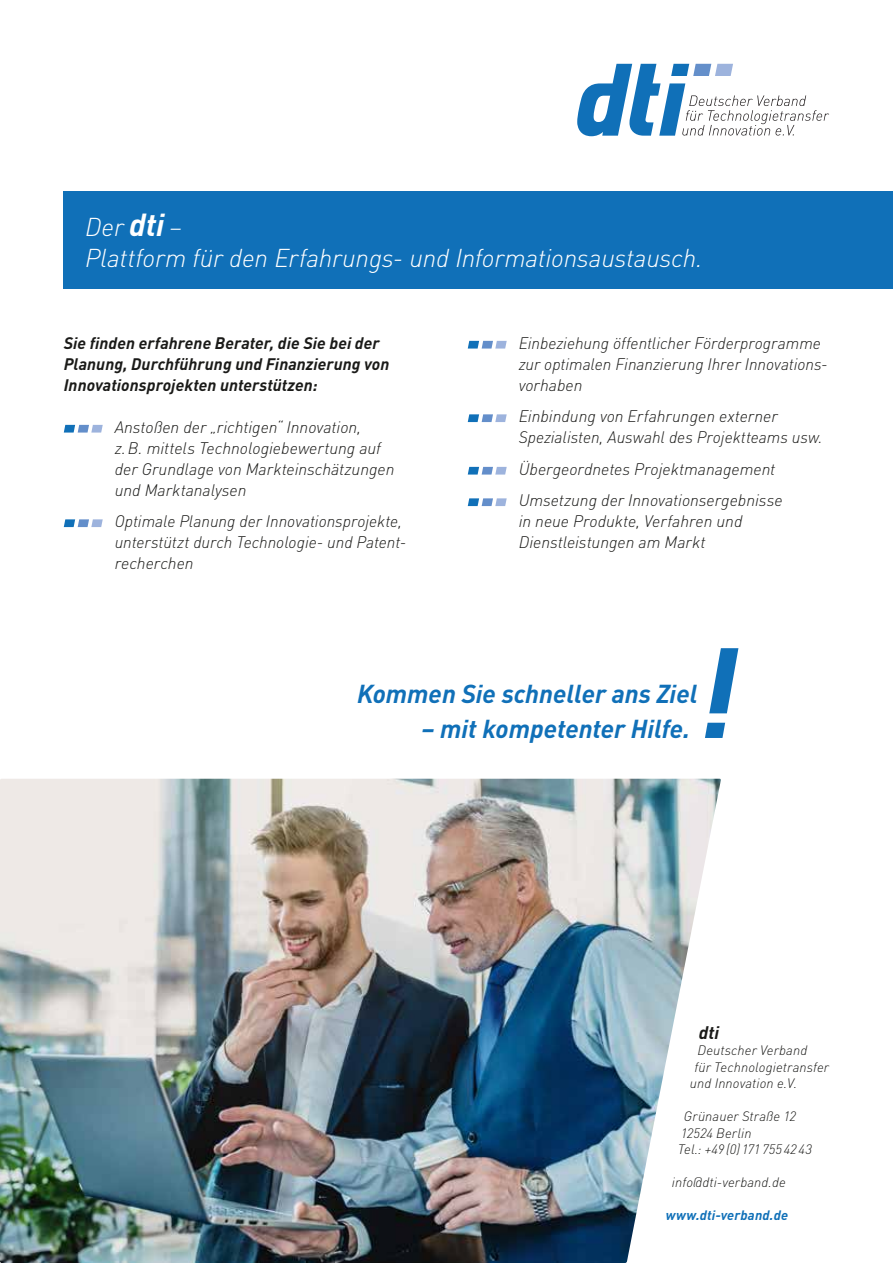
<style>
.page{position:relative;width:893px;height:1263px;background:#fff}
.page>*{position:absolute;margin:0;border:0;box-sizing:border-box;transform-origin:0 0}
.t1{font:italic 700 25.65px "DIN Pro";letter-spacing:-.005em;color:#1070b8}
.t2{font:italic 300 25.5px/31.5px "DIN Pro";letter-spacing:-.01em;color:#fff}
.t3{font:italic 700 18px "DIN Pro";color:#1a1a18}
.t4{font:italic 300 16.5px/21px "DIN Pro";color:#1a1a18}
.t5{font:italic 700 16.5px/21px "DIN Pro";letter-spacing:.005em;color:#1a1a18}
.t6{font:italic 300 13.5px/16.5px "DIN Pro";letter-spacing:.01em;color:#1a1a18}
.t7{font:italic 700 13.5px "DIN Pro";letter-spacing:.015em;color:#1070b8}
.s1{font-weight:700;font-size:31.5px}
</style>
<div class="page">
<svg style="left:705px;top:723px;width:20px;height:15px"></svg>
<svg style="left:709px;top:648px;width:29px;height:65px"></svg>
<svg style="left:64px;top:425px;width:39px;height:8px"></svg>
<svg style="left:64px;top:519px;width:39px;height:8px"></svg>
<div style="left:64px;top:191px;width:829px;height:98px;background:#1070b8"></div>
<img style="left:0;top:779px;width:721px;height:484px">
<svg style="left:468px;top:341px;width:39px;height:8px"></svg>
<svg style="left:468px;top:414px;width:39px;height:8px"></svg>
<svg style="left:468px;top:467px;width:39px;height:8px"></svg>
<svg style="left:468px;top:498px;width:39px;height:8px"></svg>
<svg style="left:577px;top:64px;width:252px;height:72px"></svg>
<h2 class="t2" style="left:85px;top:209px;width:619px">Der <span class="s1">dti</span> –<br>Plattform für den Erfahrungs- und Informationsaustausch.</h2>
<p class="t5" style="left:64px;top:330px;width:327px">Sie finden erfahrene Berater, die Sie bei der<br>Planung, Durchführung und Finanzierung von<br>Innovationsprojekten unterstützen:</p>
<p class="t4" style="left:115px;top:415px;width:281px">Anstoßen der „richtigen“ Innovation,<br>z.B. mittels Technologiebewertung auf der Grundlage von Markteinschätzungen und Marktanalysen</p>
<p class="t4" style="left:115px;top:509px;width:291px;text-align:justify">Optimale Planung der Innovationsprojekte, unterstützt durch Technologie- und Patent&shy;recherchen</p>
<p class="t4" style="left:519px;top:331px;width:311px">Einbeziehung öffentlicher Förderprogramme zur optimalen Finanzierung Ihrer Innovations&shy;vorhaben</p>
<p class="t4" style="left:519px;top:404px;width:305px">Einbindung von Erfahrungen externer<br>Spezialisten, Auswahl des Projektteams usw.</p>
<p class="t4" style="left:519px;top:451px;width:265px;line-height:31.5px">Übergeordnetes Projektmanagement<br>Umsetzung der Innovationsergebnisse</p>
<p class="t4" style="left:519px;top:509px;width:225px">in neue Produkte, Verfahren und<br>Dienstleistungen am Markt</p>
<h1 class="t1" style="left:357px;top:673px;width:342px">Kommen Sie schneller ans Ziel</h1>
<h1 class="t1" style="left:421px;top:708px;width:270px">– mit kompetenter Hilfe.</h1>
<p class="t3" style="left:699px;top:1018px;width:22px">dti</p>
<p class="t6" style="left:697px;top:1041px;width:111px">Deutscher Verband</p>
<p class="t6" style="left:694px;top:1058px;width:136px">für Technologietransfer</p>
<p class="t6" style="left:690px;top:1074px;width:109px">und Innovation e.V.</p>
<p class="t6" style="left:678px;top:1107px;width:136px;text-indent:6px">Grünauer Straße 12<br>12524 Berlin<br>Tel.: +49 (0) 171 755 42 43</p>
<p class="t6" style="left:672px;top:1173px;width:115px">info@dti-verband.de</p>
<p class="t7" style="left:666px;top:1204px;width:124px">www.dti-verband.de</p>
</div>
